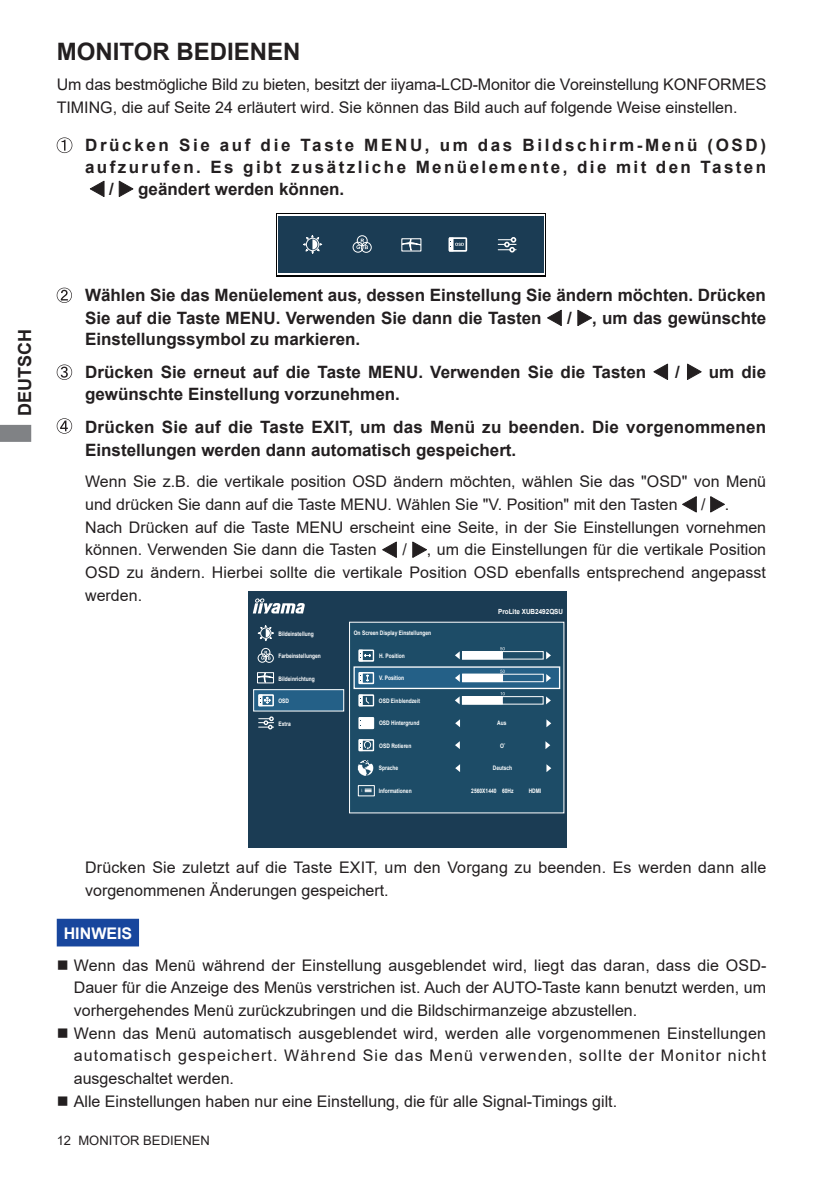
<style>
.page{position:relative;width:840px;height:1191px;background:#fff}
.page>*{position:absolute;margin:0;border:0;box-sizing:border-box;transform-origin:0 0}
.t1{font:700 24px "Arial";color:#231f20}
.t2{font:700 18px "Arial";color:#231f20}
.t3{font:700 17px/32.6px "Arial";color:#231f20}
.t4{font:700 17px "Arial";letter-spacing:.14em;color:#231f20}
.t5{font:700 17px "Arial";letter-spacing:.155em;color:#231f20}
.t6{font:16px/22.6px "Arial";color:#231f20}
.t7{font:700 16px "Arial";color:#fff}
.t8{font:13px "Arial";color:#231f20}
.t9{font:700 7px "Arial";color:#fff;scale:.9 1}
.t10{font:700 6.2px "Arial";color:#fff;scale:.8 1}
.s1{font-family:"Koz Go Pr 6 N";font-weight:400}
</style>
<div class="page">
<svg style="left:0;top:425px;width:31px;height:17px"></svg>
<div style="left:57px;top:918px;width:82px;height:28px;background:#18469d;border:2px solid #18469d"></div>
<svg style="left:682px;top:496px;width:14px;height:16px"></svg>
<svg style="left:710px;top:496px;width:14px;height:16px"></svg>
<svg style="left:382px;top:541px;width:14px;height:17px"></svg>
<svg style="left:412px;top:541px;width:15px;height:17px"></svg>
<svg style="left:57px;top:137px;width:15px;height:16px"></svg>
<svg style="left:90px;top:181px;width:14px;height:16px"></svg>
<svg style="left:119px;top:181px;width:14px;height:16px"></svg>
<svg style="left:57px;top:288px;width:15px;height:15px"></svg>
<svg style="left:547px;top:310px;width:14px;height:16px"></svg>
<svg style="left:577px;top:310px;width:14px;height:16px"></svg>
<svg style="left:57px;top:364px;width:15px;height:16px"></svg>
<svg style="left:653px;top:364px;width:14px;height:16px"></svg>
<svg style="left:687px;top:364px;width:14px;height:16px"></svg>
<svg style="left:57px;top:418px;width:15px;height:16px"></svg>
<div style="left:248px;top:591px;width:318px;height:257px;background:#1b3c54"></div>
<div style="left:349px;top:622px;width:214px;height:191px;background:#1d4c67"></div>
<svg style="left:253px;top:598px;width:51px;height:15px"></svg>
<div style="left:462px;top:651px;width:40px;height:8px;background:#fff"></div>
<div style="left:462px;top:651px;width:81px;height:8px;border:1px solid #fff"></div>
<svg style="left:455px;top:652px;width:4px;height:7px"></svg>
<svg style="left:546px;top:651px;width:4px;height:8px"></svg>
<svg style="left:500px;top:647px;width:4px;height:3px"></svg>
<div style="left:462px;top:696px;width:40px;height:8px;background:#fff"></div>
<div style="left:462px;top:696px;width:81px;height:8px;border:1px solid #fff"></div>
<svg style="left:455px;top:697px;width:4px;height:7px"></svg>
<svg style="left:546px;top:696px;width:4px;height:8px"></svg>
<div style="left:358px;top:649px;width:16px;height:12px;border:1px solid #fff"></div>
<svg style="left:359px;top:650px;width:11px;height:11px"></svg>
<div style="left:358px;top:739px;width:16px;height:12px;border:1px solid #fff"></div>
<svg style="left:359px;top:739px;width:12px;height:11px"></svg>
<div style="left:358px;top:694px;width:16px;height:12px;border:1px solid #fff"></div>
<svg style="left:359px;top:695px;width:10px;height:11px"></svg>
<svg style="left:455px;top:742px;width:4px;height:7px"></svg>
<svg style="left:545px;top:741px;width:5px;height:8px"></svg>
<div style="left:357px;top:785px;width:17px;height:11px;border:1px solid #fff"></div>
<svg style="left:361px;top:788px;width:10px;height:4px"></svg>
<svg style="left:455px;top:719px;width:5px;height:8px"></svg>
<svg style="left:546px;top:719px;width:5px;height:8px"></svg>
<div style="left:358px;top:717px;width:16px;height:12px;border:1px solid #fff"></div>
<svg style="left:359px;top:717px;width:14px;height:11px"></svg>
<svg style="left:358px;top:760px;width:15px;height:16px"></svg>
<svg style="left:455px;top:764px;width:5px;height:8px"></svg>
<svg style="left:546px;top:764px;width:5px;height:8px"></svg>
<div style="left:253px;top:689px;width:90px;height:22px;background:#246087"></div>
<div style="left:253px;top:689px;width:91px;height:22px;border:1px solid #fff"></div>
<svg style="left:257px;top:625px;width:17px;height:16px"></svg>
<div style="left:261px;top:648px;width:9px;height:9px;border:1px solid #fff;border-radius:50%"></div>
<div style="left:258px;top:653px;width:8px;height:9px;border:1px solid #fff;border-radius:50%"></div>
<div style="left:265px;top:654px;width:8px;height:8px;border:1px solid #fff;border-radius:50%"></div>
<svg style="left:261px;top:651px;width:9px;height:8px"></svg>
<svg style="left:258px;top:716px;width:15px;height:13px"></svg>
<div style="left:258px;top:694px;width:16px;height:12px;border:1px solid #fff"></div>
<svg style="left:259px;top:695px;width:11px;height:11px"></svg>
<div style="left:257px;top:672px;width:17px;height:11px;border:1px solid #fff"></div>
<svg style="left:257px;top:673px;width:16px;height:10px"></svg>
<div style="left:354px;top:667px;width:205px;height:21px;background:#246087"></div>
<div style="left:353px;top:666px;width:207px;height:23px;border:1px solid #fff"></div>
<div style="left:462px;top:674px;width:40px;height:7px;background:#fff"></div>
<div style="left:462px;top:674px;width:81px;height:8px;border:1px solid #fff"></div>
<svg style="left:455px;top:674px;width:4px;height:7px"></svg>
<svg style="left:546px;top:674px;width:4px;height:8px"></svg>
<svg style="left:500px;top:669px;width:4px;height:4px"></svg>
<div style="left:358px;top:672px;width:16px;height:12px;border:1px solid #fff"></div>
<svg style="left:359px;top:672px;width:10px;height:11px"></svg>
<div style="left:278px;top:216px;width:265px;height:57px;background:#1b3c54"></div>
<svg style="left:303px;top:235px;width:19px;height:19px"></svg>
<div style="left:357px;top:235px;width:10px;height:11px;border:1px solid #fff;border-radius:50%"></div>
<div style="left:352px;top:242px;width:11px;height:10px;border:1px solid #fff;border-radius:50%"></div>
<div style="left:361px;top:242px;width:10px;height:11px;border:1px solid #fff;border-radius:50%"></div>
<svg style="left:356px;top:239px;width:12px;height:10px"></svg>
<div style="left:448px;top:237px;width:19px;height:15px;border:1px solid #fff"></div>
<svg style="left:449px;top:238px;width:14px;height:13px"></svg>
<svg style="left:498px;top:237px;width:18px;height:15px"></svg>
<div style="left:401px;top:238px;width:20px;height:13px;border:1px solid #fff"></div>
<svg style="left:401px;top:239px;width:20px;height:12px"></svg>
<h1 class="t1" style="left:57px;top:35px;width:245px">MONITOR BEDIENEN</h1>
<p class="t6" style="left:57px;top:73px;width:710px">Um das bestmögliche Bild zu bieten, besitzt der iiyama-LCD-Monitor die Voreinstellung KONFORMES<br>TIMING, die auf Seite 24 erläutert wird. Sie können das Bild auch auf folgende Weise einstellen.</p>
<p class="t5" style="left:85px;top:133px;width:682px">Drücken Sie auf die Taste MENU, um das Bildschirm-Menü (OSD)</p>
<p class="t4" style="left:85px;top:155px;width:682px">aufzurufen. Es gibt zusätzliche Menüelemente, die mit den Tasten</p>
<p class="t3" style="left:109px;top:172px;width:6px">/</p>
<p class="t3" style="left:138px;top:172px;width:207px">geändert werden können.</p>
<p class="t2" style="left:12px;top:415px;width:88px;rotate:-90deg">DEUTSCH</p>
<p class="t3" style="left:85px;top:284px;width:682px;line-height:22.6px">Wählen Sie das Menüelement aus, dessen Einstellung Sie ändern möchten. Drücken<br>Sie auf die Taste MENU. Verwenden Sie dann die Tasten</p>
<p class="t3" style="left:567px;top:301px;width:200px">/ , um das gewünschte</p>
<p class="t3" style="left:85px;top:323px;width:562px">Einstellungssymbol zu markieren.<br>Drücken Sie erneut auf die Taste MENU. Verwenden Sie die Tasten</p>
<p class="t3" style="left:674px;top:355px;width:6px">/</p>
<p class="t3" style="left:708px;top:355px;width:59px">um die</p>
<p class="t3" style="left:85px;top:378px;width:682px">gewünschte Einstellung vorzunehmen.<br>Drücken Sie auf die Taste EXIT, um das Menü zu beenden. Die vorgenommenen</p>
<p class="t3" style="left:85px;top:433px;width:432px">Einstellungen werden dann automatisch gespeichert.</p>
<p class="t6" style="left:85px;top:470px;width:682px">Wenn Sie z.B. die vertikale position OSD ändern möchten, wählen Sie das "OSD" von Menü und drücken Sie dann auf die Taste MENU. Wählen Sie "V. Position" mit den Tasten</p>
<p class="t6" style="left:85px;top:493px;width:682px;text-indent:615px">/ .<br>Nach Drücken auf die Taste MENU erscheint eine Seite, in der Sie Einstellungen vornehmen können. Verwenden Sie dann die Tasten</p>
<p class="t6" style="left:85px;top:538px;width:682px;text-align:justify;text-indent:341px">, um die Einstellungen für die vertikale Position OSD zu ändern. Hierbei sollte die vertikale Position OSD ebenfalls entsprechend angepasst werden.</p>
<p class="t6" style="left:402px;top:538px;width:6px">/</p>
<p class="t10" style="left:278px;top:629px;width:46px">Bildeinstellung</p>
<p class="t10" style="left:278px;top:651px;width:55px">Farbeinstellungen</p>
<p class="t10" style="left:278px;top:697px;width:15px">OSD</p>
<p class="t10" style="left:278px;top:674px;width:47px">Bildeinrichtung</p>
<p class="t10" style="left:278px;top:719px;width:17px">Extra</p>
<p class="t10" style="left:353px;top:628px;width:98px">On Screen Display Einstellungen</p>
<p class="t10" style="left:379px;top:651px;width:34px">H. Position</p>
<p class="t10" style="left:379px;top:673px;width:33px">V. Position</p>
<p class="t10" style="left:378px;top:696px;width:53px">OSD Einblendzeit</p>
<p class="t9" style="left:498px;top:606px;width:74px">ProLite XUB2492QSU</p>
<p class="t10" style="left:379px;top:718px;width:52px">OSD Hintergrund</p>
<p class="t10" style="left:497px;top:718px;width:13px">Aus</p>
<p class="t10" style="left:378px;top:763px;width:26px">Sprache</p>
<p class="t10" style="left:492px;top:764px;width:26px">Deutsch</p>
<p class="t10" style="left:499px;top:741px;width:12px">O<span class="s1">°</span></p>
<p class="t10" style="left:379px;top:741px;width:42px">OSD Rotieren</p>
<p class="t10" style="left:378px;top:786px;width:43px">Informationen</p>
<p class="t10" style="left:471px;top:786px;width:54px">2560X1440 60Hz</p>
<p class="t10" style="left:528px;top:786px;width:17px">HDMI</p>
<p class="t6" style="left:85px;top:856px;width:682px">Drücken Sie zuletzt auf die Taste EXIT, um den Vorgang zu beenden. Es werden dann alle vorgenommenen Änderungen gespeichert.</p>
<p class="t7" style="left:64px;top:922px;width:70px">HINWEIS</p>
<p class="t6" style="left:74px;top:953px;width:693px;text-align:justify;text-indent:-17px">■ Wenn das Menü während der Einstellung ausgeblendet wird, liegt das daran, dass die OSD-Dauer für die Anzeige des Menüs verstrichen ist. Auch der AUTO-Taste kann benutzt werden, um vorhergehendes Menü zurückzubringen und die Bildschirmanzeige abzustellen.</p>
<p class="t6" style="left:74px;top:1021px;width:693px;text-align:justify;text-indent:-17px">■ Wenn das Menü automatisch ausgeblendet wird, werden alle vorgenommenen Einstellungen automatisch gespeichert. Während Sie das Menü verwenden, sollte der Monitor nicht ausgeschaltet werden.</p>
<p class="t6" style="left:57px;top:1089px;width:561px">■ Alle Einstellungen haben nur eine Einstellung, die für alle Signal-Timings gilt.</p>
<p class="t8" style="left:57px;top:1131px;width:154px">12 MONITOR BEDIENEN</p>
</div>
